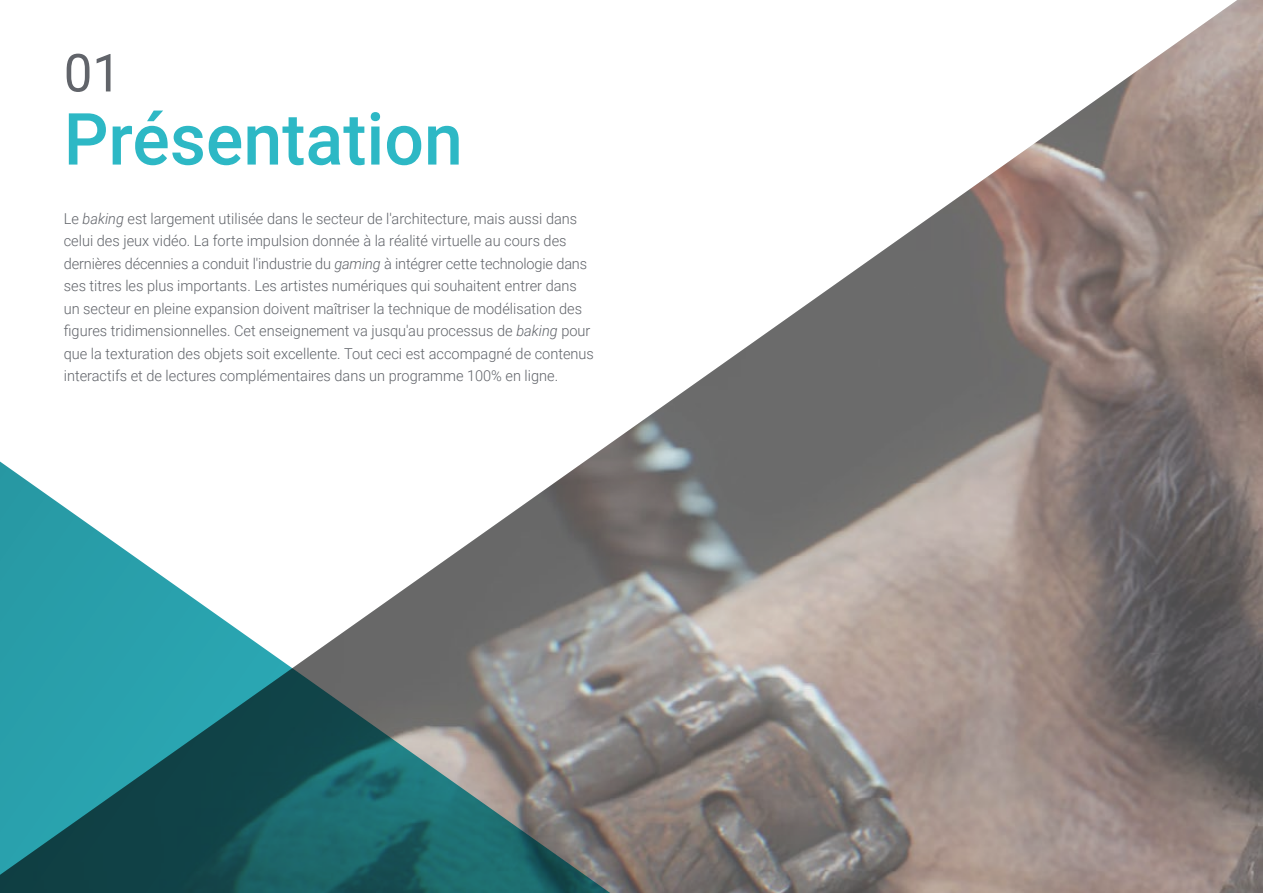
<style>
.page{position:relative;width:1263px;height:893px;background:#fff}
.page>*{position:absolute;margin:0;border:0;box-sizing:border-box;transform-origin:0 0}
.t1{font:500 72px "Roboto";color:#2db8c5}
.t2{font:52.5px "Roboto";color:#61646a}
.t3{font:300 15px/22.5px "Roboto";color:#61646a}
.s1{font-style:italic}
</style>
<div class="page">
<img style="left:606px;top:0;width:657px;height:893px">
<svg style="left:0;top:446px;width:640px;height:447px"></svg>
<h2 class="t2" style="left:64px;top:36px;width:59px">01</h2>
<h1 class="t1" style="left:64px;top:89px;width:401px">Présentation</h1>
<p class="t3" style="left:64px;top:207px;width:532px">Le <span class="s1">baking</span> est largement utilisée dans le secteur de l'architecture, mais aussi dans celui des jeux vidéo. La forte impulsion donnée à la réalité virtuelle au cours des dernières décennies a conduit l'industrie du <span class="s1">gaming</span> à intégrer cette technologie dans ses titres les plus importants. Les artistes numériques qui souhaitent entrer dans un secteur en pleine expansion doivent maîtriser la technique de modélisation des figures tridimensionnelles. Cet enseignement va jusqu'au processus de <span class="s1">baking</span> pour que la texturation des objets soit excellente. Tout ceci est accompagné de contenus interactifs et de lectures complémentaires dans un programme 100% en ligne.</p>
</div>
